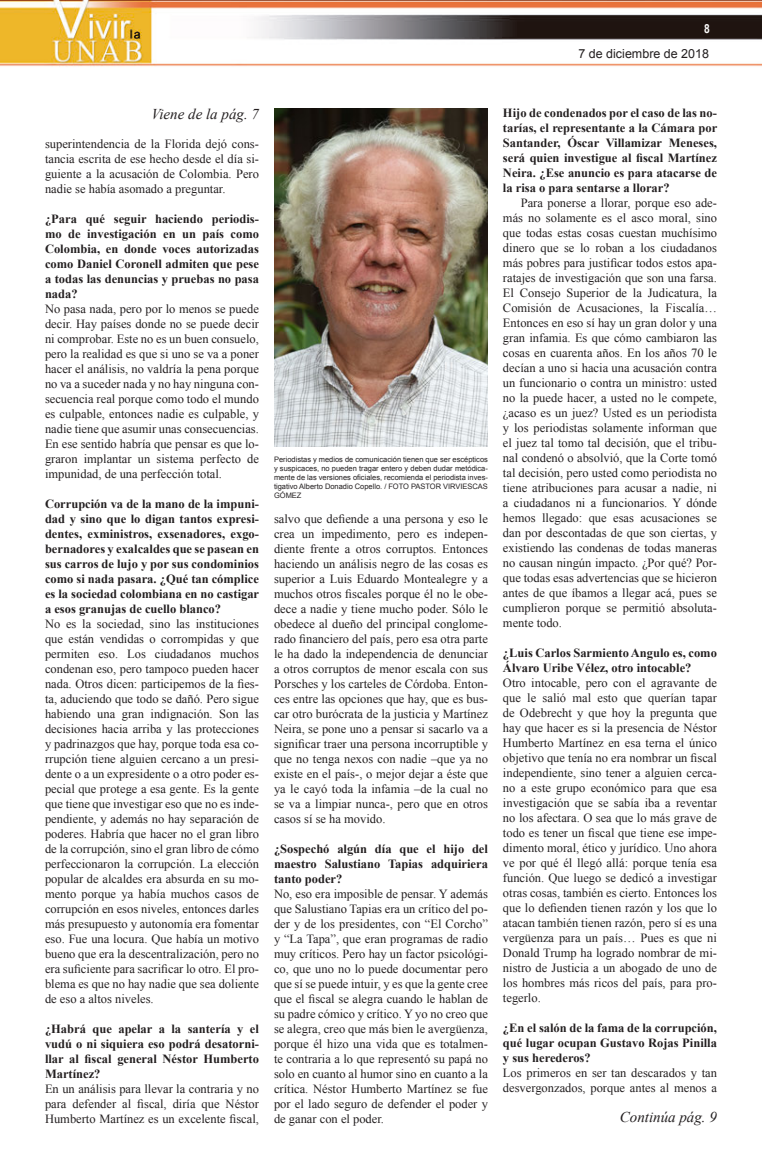
<style>
.page{position:relative;width:762px;height:1170px;background:#fff}
.page>*{position:absolute;margin:0;border:0;box-sizing:border-box;transform-origin:0 0}
.t1{font:italic 15px "Times New Roman";color:#231f20}
.t2{font:12.5px/15px "Times New Roman";color:#231f20;text-align:justify}
.t3{font:700 12.5px/15px "Times New Roman";color:#231f20;text-align:justify}
.t4{font:12.5px "Arial";color:#231f20}
.t5{font:700 12.5px "Arial Narrow";color:#fff}
.t6{font:7.5px/9px "Arial";color:#231f20;text-align:justify}
</style>
<div class="page">
<img style="left:0;top:0;width:762px;height:67px">
<img style="left:274px;top:108px;width:214px;height:338px">
<p class="t5" style="left:704px;top:19px;width:7px">8</p>
<p class="t4" style="left:578px;top:46px;width:132px">7 de diciembre de 2018</p>
<p class="t1" style="left:151px;top:103px;width:109px">Viene de la pág. 7</p>
<p class="t2" style="left:45px;top:136px;width:215px">superintendencia de la Florida dejó cons&shy;tancia escrita de ese hecho desde el día si&shy;guiente a la acusación de Colombia. Pero nadie se había asomado a preguntar.</p>
<p class="t3" style="left:45px;top:211px;width:215px">¿Para qué seguir haciendo periodis&shy;mo de investigación en un país como Colombia, en donde voces autorizadas como Daniel Coronell admiten que pese a todas las denuncias y pruebas no pasa nada?</p>
<p class="t2" style="left:45px;top:301px;width:215px">No pasa nada, pero por lo menos se puede decir. Hay países donde no se puede decir ni comprobar. Este no es un buen consuelo, pero la realidad es que si uno se va a poner hacer el análisis, no valdría la pena porque no va a suceder nada y no hay ninguna con&shy;secuencia real porque como todo el mundo es culpable, entonces nadie es culpable, y nadie tiene que asumir unas consecuencias.<br>En ese sentido habría que pensar es que lo&shy;graron implantar un sistema perfecto de impunidad, de una perfección total.</p>
<p class="t3" style="left:45px;top:496px;width:216px">Corrupción va de la mano de la impuni&shy;dad y sino que lo digan tantos expresi&shy;dentes, exministros, exsenadores, exgo&shy;bernadores y exalcaldes que se pasean en sus carros de lujo y por sus condominios como si nada pasara. ¿Qué tan cómplice es la sociedad colombiana en no castigar a esos granujas de cuello blanco?</p>
<p class="t2" style="left:45px;top:616px;width:215px">No es la sociedad, sino las instituciones que están vendidas o corrompidas y que permiten eso. Los ciudadanos muchos condenan eso, pero tampoco pueden hacer nada. Otros dicen: participemos de la fies&shy;ta, aduciendo que todo se dañó. Pero sigue habiendo una gran indignación. Son las decisiones hacia arriba y las protecciones y padrinazgos que hay, porque toda esa co&shy;rrupción tiene alguien cercano a un presi&shy;dente o a un expresidente o a otro poder es&shy;pecial que protege a esa gente. Es la gente que tiene que investigar eso que no es inde&shy;pendiente, y además no hay separación de poderes. Habría que hacer no el gran libro de la corrupción, sino el gran libro de cómo perfeccionaron la corrupción. La elección popular de alcaldes era absurda en su mo&shy;mento porque ya había muchos casos de corrupción en esos niveles, entonces darles más presupuesto y autonomía era fomentar eso. Fue una locura. Que había un motivo bueno que era la descentralización, pero no era suficiente para sacrificar lo otro. El pro&shy;blema es que no hay nadie que sea doliente de eso a altos niveles.</p>
<p class="t3" style="left:45px;top:1021px;width:215px">¿Habrá que apelar a la santería y el vudú o ni siquiera eso podrá desatorni&shy;llar al fiscal general Néstor Humberto Martínez?</p>
<p class="t2" style="left:45px;top:1081px;width:215px">En un análisis para llevar la contraria y no para defender al fiscal, diría que Néstor Humberto Martínez es un excelente fiscal,</p>
<p class="t6" style="left:274px;top:455px;width:215px">Periodistas y medios de comunicación tienen que ser escépticos y suspicaces, no pueden tragar entero y deben dudar metódica&shy;mente de las versiones oficiales, recomienda el periodista inves&shy;tigativo Alberto Donadio Copello. / FOTO PASTOR VIRVIESCAS GÓMEZ</p>
<p class="t2" style="left:274px;top:511px;width:215px">salvo que defiende a una persona y eso le crea un impedimento, pero es indepen&shy;diente frente a otros corruptos. Entonces haciendo un análisis negro de las cosas es superior a Luis Eduardo Montealegre y a muchos otros fiscales porque él no le obe&shy;dece a nadie y tiene mucho poder. Sólo le obedece al dueño del principal conglome&shy;rado financiero del país, pero esa otra parte le ha dado la independencia de denunciar a otros corruptos de menor escala con sus Porsches y los carteles de Córdoba. Enton&shy;ces entre las opciones que hay, que es bus&shy;car otro burócrata de la justicia y Martínez Neira, se pone uno a pensar si sacarlo va a significar traer una persona incorruptible y que no tenga nexos con nadie –que ya no existe en el país-, o mejor dejar a éste que ya le cayó toda la infamia –de la cual no se va a limpiar nunca-, pero que en otros casos sí se ha movido.</p>
<p class="t3" style="left:274px;top:840px;width:215px">¿Sospechó algún día que el hijo del maestro Salustiano Tapias adquiriera tanto poder?</p>
<p class="t2" style="left:274px;top:886px;width:215px">No, eso era imposible de pensar. Y además que Salustiano Tapias era un crítico del po&shy;der y de los presidentes, con “El Corcho” y “La Tapa”, que eran programas de radio muy críticos. Pero hay un factor psicológi&shy;co, que uno no lo puede documentar pero que sí se puede intuir, y es que la gente cree que el fiscal se alegra cuando le hablan de su padre cómico y crítico. Y yo no creo que se alegra, creo que más bien le avergüenza, porque él hizo una vida que es totalmen&shy;te contraria a lo que representó su papá no solo en cuanto al humor sino en cuanto a la crítica. Néstor Humberto Martínez se fue por el lado seguro de defender el poder y de ganar con el poder.</p>
<p class="t3" style="left:503px;top:105px;width:216px">Hijo de condenados por el caso de las no&shy;tarías, el representante a la Cámara por Santander, Óscar Villamizar Meneses, será quien investigue al fiscal Martínez Neira. ¿Ese anuncio es para atacarse de la risa o para sentarse a llorar?</p>
<p class="t2" style="left:503px;top:195px;width:215px;text-indent:18px">Para ponerse a llorar, porque eso ade&shy;más no solamente es el asco moral, sino que todas estas cosas cuestan muchísimo dinero que se lo roban a los ciudadanos más pobres para justificar todos estos apa&shy;ratajes de investigación que son una farsa.<br>El Consejo Superior de la Judicatura, la Comisión de Acusaciones, la Fiscalía… Entonces en eso sí hay un gran dolor y una gran infamia. Es que cómo cambiaron las cosas en cuarenta años. En los años 70 le decían a uno si hacia una acusación contra un funcionario o contra un ministro: usted no la puede hacer, a usted no le compete, ¿acaso es un juez? Usted es un periodista y los periodistas solamente informan que el juez tal tomo tal decisión, que el tribu&shy;nal condenó o absolvió, que la Corte tomó tal decisión, pero usted como periodista no tiene atribuciones para acusar a nadie, ni a ciudadanos ni a funcionarios. Y dónde hemos llegado: que esas acusaciones se dan por descontadas de que son ciertas, y existiendo las condenas de todas maneras no causan ningún impacto. ¿Por qué? Por&shy;que todas esas advertencias que se hicieron antes de que íbamos a llegar acá, pues se cumplieron porque se permitió absoluta&shy;mente todo.</p>
<p class="t3" style="left:503px;top:645px;width:215px">¿Luis Carlos Sarmiento Angulo es, como<br>Álvaro Uribe Vélez, otro intocable?</p>
<p class="t2" style="left:503px;top:675px;width:215px">Otro intocable, pero con el agravante de que le salió mal esto que querían tapar de Odebrecht y que hoy la pregunta que hay que hacer es si la presencia de Néstor Humberto Martínez en esa terna el único objetivo que tenía no era nombrar un fiscal independiente, sino tener a alguien cerca&shy;no a este grupo económico para que esa investigación que se sabía iba a reventar no los afectara. O sea que lo más grave de todo es tener un fiscal que tiene ese impe&shy;dimento moral, ético y jurídico. Uno ahora ve por qué él llegó allá: porque tenía esa función. Que luego se dedicó a investigar otras cosas, también es cierto. Entonces los que lo defienden tienen razón y los que lo atacan también tienen razón, pero sí es una vergüenza para un país… Pues es que ni Donald Trump ha logrado nombrar de mi&shy;nistro de Justicia a un abogado de uno de los hombres más ricos del país, para pro&shy;tegerlo.</p>
<p class="t3" style="left:503px;top:1020px;width:215px">¿En el salón de la fama de la corrupción, qué lugar ocupan Gustavo Rojas Pinilla y sus herederos?</p>
<p class="t2" style="left:503px;top:1065px;width:215px">Los primeros en ser tan descarados y tan desvergonzados, porque antes al menos a</p>
<p class="t1" style="left:620px;top:1106px;width:99px">Continúa pág. 9</p>
</div>
